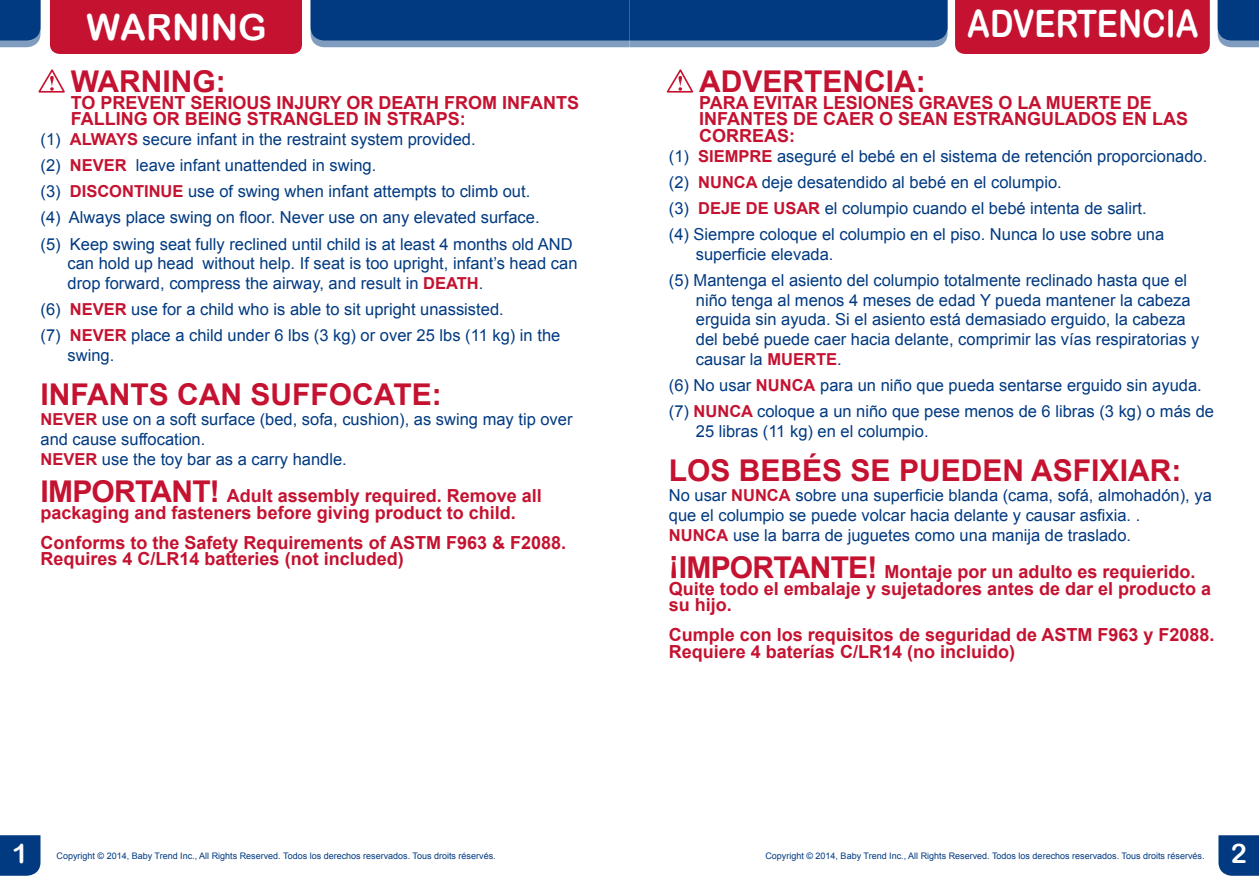
<style>
.page{position:relative;width:1259px;height:893px;background:#fff}
.page>*{position:absolute;margin:0;border:0;box-sizing:border-box;transform-origin:0 0}
.t1{font:37.8px "Arial Rounded MT Bold";color:#fff;scale:.84 1}
.t2{font:36px "Arial Rounded MT Bold";color:#fff}
.t3{font:700 30px "Arial";color:#c41230}
.t4{font:27px "Arial Rounded MT Bold";color:#fff}
.t5{font:700 18px/16.5px "Arial";color:#c41230}
.t6{font:16.5px/26.1px "Arial";color:#013a81}
.t7{font:9px "Arial";color:#013a81}
.s1{font-weight:700;color:#c41230}
.s2{font-size:30px}
</style>
<div class="page">
<div style="left:50px;top:0;width:252px;height:54px;background:#c41230"></div>
<svg style="left:0;top:0;width:40px;height:47px;background:#164a8b"></svg>
<div style="left:0;top:835px;width:40px;height:41px;background:#013a81"></div>
<svg style="left:1217px;top:0;width:42px;height:47px;background:#1a4d8d"></svg>
<svg style="left:1218px;top:835px;width:41px;height:41px;background:#0c4386"></svg>
<svg style="left:38px;top:69px;width:27px;height:24px"></svg>
<svg style="left:666px;top:69px;width:28px;height:24px"></svg>
<div style="left:955px;top:0;width:254px;height:54px;background:#c41230"></div>
<svg style="left:310px;top:0;width:637px;height:47px;background:#14498a"></svg>
<h2 class="t2" style="left:87px;top:6px;width:182px">WARNING</h2>
<h3 class="t3" style="left:71px;top:62px;width:156px">WARNING:</h3>
<p class="t5" style="left:71px;top:95px;width:510px">TO PREVENT SERIOUS INJURY OR DEATH FROM INFANTS<br>FALLING OR BEING STRANGLED IN STRAPS:</p>
<p class="t6" style="left:40px;top:126px;width:533px">(1) <span class="s1">ALWAYS</span> secure infant in the restraint system provided.<br>(2) <span class="s1">NEVER</span> leave infant unattended in swing.<br>(3) <span class="s1">DISCONTINUE</span> use of swing when infant attempts to climb out.<br>(4) Always place swing on floor. Never use on any elevated surface.<br>(5) Keep swing seat fully reclined until child is at least 4 months old AND</p>
<p class="t6" style="left:67px;top:254px;width:511px;line-height:19.8px">can hold up head without help. If seat is too upright, infant’s head can drop forward, compress the airway, and result in <span class="s1">DEATH</span>.</p>
<p class="t6" style="left:40px;top:297px;width:521px">(6) <span class="s1">NEVER</span> use for a child who is able to sit upright unassisted.<br>(7) <span class="s1">NEVER</span> place a child under 6 lbs (3 kg) or over 25 lbs (11 kg) in the</p>
<p class="t6" style="left:67px;top:342px;width:48px">swing.</p>
<h3 class="t3" style="left:40px;top:375px;width:403px">INFANTS CAN SUFFOCATE:</h3>
<p class="t6" style="left:40px;top:409px;width:533px;line-height:19.8px"><span class="s1">NEVER</span> use on a soft surface (bed, sofa, cushion), as swing may tip over and cause suffocation.<br><span class="s1">NEVER</span> use the toy bar as a carry handle.</p>
<p class="t5" style="left:40px;top:488px;width:503px"><span class="s2">IMPORTANT!</span> Adult assembly required. Remove all packaging and fasteners before giving product to child.</p>
<p class="t5" style="left:41px;top:535px;width:527px">Conforms to the Safety Requirements of ASTM F963 &amp; F2088.<br>Requires 4 C/LR14 batteries (not included)</p>
<h1 class="t1" style="left:967px;top:1px;width:277px">ADVERTENCIA</h1>
<h3 class="t3" style="left:699px;top:62px;width:228px">ADVERTENCIA:</h3>
<p class="t5" style="left:699px;top:95px;width:491px">PARA EVITAR LESIONES GRAVES O LA MUERTE DE<br>INFANTES DE CAER O SEAN ESTRANGULADOS EN LAS<br>CORREAS:</p>
<p class="t6" style="left:669px;top:143px;width:540px">(1) <span class="s1">SIEMPRE</span> aseguré el bebé en el sistema de retención proporcionado. (2) <span class="s1">NUNCA</span> deje desatendido al bebé en el columpio.<br>(3) <span class="s1">DEJE DE USAR</span> el columpio cuando el bebé intenta de salirt.<br>(4) Siempre coloque el columpio en el piso. Nunca lo use sobre una</p>
<p class="t6" style="left:669px;top:241px;width:520px;text-indent:27px">superficie elevada.<br>(5) Mantenga el asiento del columpio totalmente reclinado hasta que el</p>
<p class="t6" style="left:696px;top:290px;width:505px;line-height:19.8px">niño tenga al menos 4 meses de edad Y pueda mantener la cabeza erguida sin ayuda. Si el asiento está demasiado erguido, la cabeza del bebé puede caer hacia delante, comprimir las vías respiratorias y causar la <span class="s1">MUERTE</span>.</p>
<p class="t6" style="left:669px;top:372px;width:547px">(6) No usar <span class="s1">NUNCA</span> para un niño que pueda sentarse erguido sin ayuda. (7) <span class="s1">NUNCA</span> coloque a un niño que pese menos de 6 libras (3 kg) o más de</p>
<p class="t6" style="left:696px;top:418px;width:234px">25 libras (11 kg) en el columpio.</p>
<h3 class="t3" style="left:669px;top:451px;width:514px">LOS BEBÉS SE PUEDEN ASFIXIAR:</h3>
<p class="t6" style="left:669px;top:485px;width:544px;line-height:19.8px">No usar <span class="s1">NUNCA</span> sobre una superficie blanda (cama, sofá, almohadón), ya que el columpio se puede volcar hacia delante y causar asfixia. .<br><span class="s1">NUNCA</span> use la barra de juguetes como una manija de traslado.</p>
<p class="t5" style="left:669px;top:564px;width:544px"><sup>¡</sup><span class="s2">IMPORTANTE!</span> Montaje por un adulto es requierido.<br>Quite todo el embalaje y sujetadores antes de dar el producto a su hijo.</p>
<p class="t5" style="left:669px;top:627px;width:547px">Cumple con los requisitos de seguridad de ASTM F963 y F2088.<br>Requiere 4 baterías C/LR14 (no incluido)</p>
<h3 class="t4" style="left:12px;top:838px;width:18px">1</h3>
<p class="t7" style="left:57px;top:850px;width:441px">Copyright © 2014, Baby Trend Inc., All Rights Reserved. Todos los derechos reservados. Tous droits réservés.</p>
<p class="t7" style="left:765px;top:850px;width:441px">Copyright © 2014, Baby Trend Inc., All Rights Reserved. Todos los derechos reservados. Tous droits réservés.</p>
<h3 class="t4" style="left:1230px;top:838px;width:18px">2</h3>
</div>
